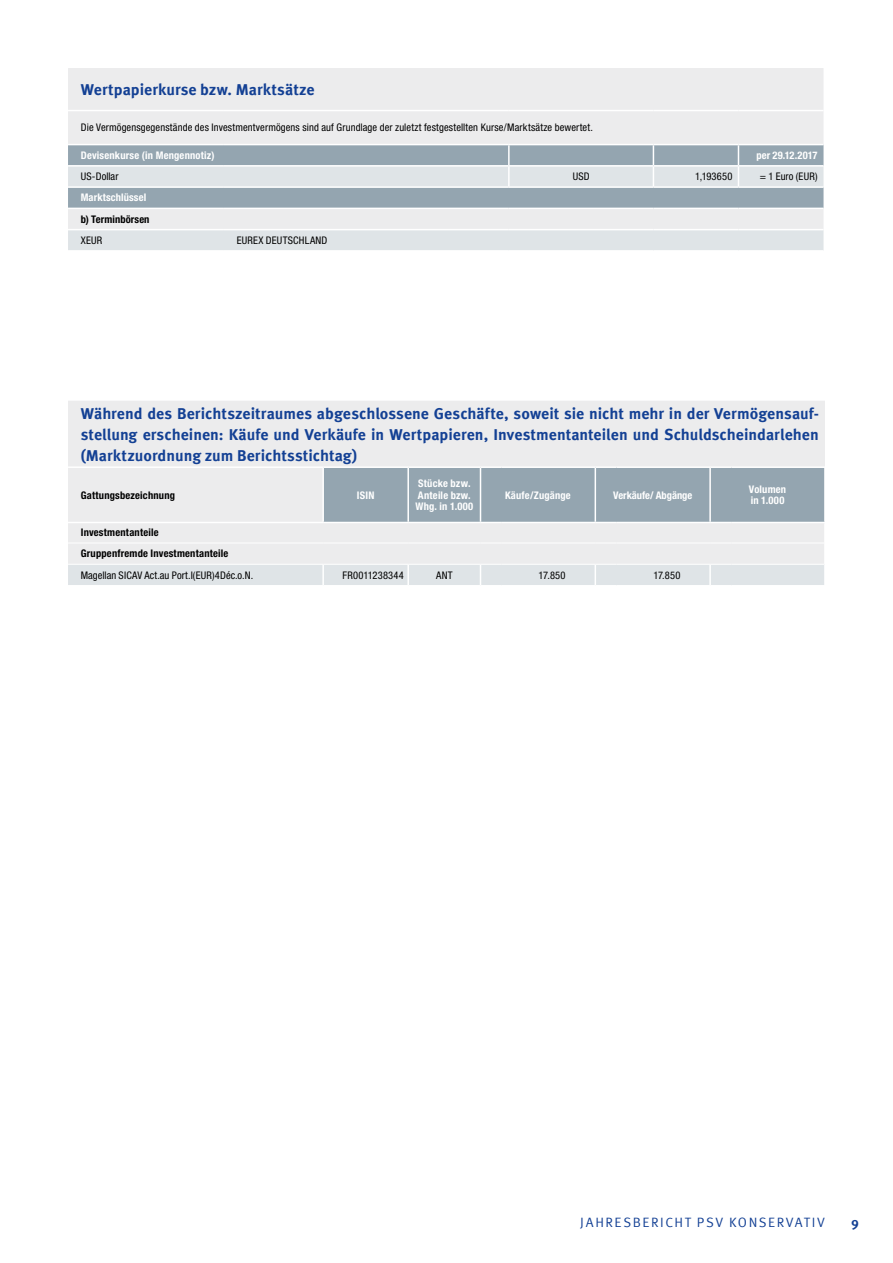
<style>
.page{position:relative;width:893px;height:1263px;background:#fff}
.page>*{position:absolute;margin:0;border:0;box-sizing:border-box;transform-origin:0 0}
.t1{font:700 15.75px/21.3px "Meta Offc Pro";color:#134094;text-align:justify}
.t2{font:13.5px "Meta Offc Pro Norm";letter-spacing:.115em;color:#134094}
.t3{font:700 13.5px "Meta Offc Pro";color:#134094}
.t4{font:condensed 10.5px "Helvetica Neue LTW1 G";letter-spacing:.015em;color:#000}
.t5{font:700 condensed 10.5px/11.7px "Helvetica Neue LTW1 G";letter-spacing:.015em;color:#fff}
.t6{font:700 condensed 10.5px/21.3px "Helvetica Neue LTW1 G";letter-spacing:.02em;color:#000}
</style>
<div class="page">
<div style="left:68px;top:401px;width:757px;height:121px;background:#ececed"></div>
<div style="left:68px;top:522px;width:757px;height:21px;background:#ececed"></div>
<div style="left:68px;top:543px;width:757px;height:21px;background:#ececed"></div>
<hr style="left:68px;top:466px;width:255px;height:2px;background:#fff">
<hr style="left:323px;top:466px;width:85px;height:2px;background:#fff">
<hr style="left:408px;top:466px;width:72px;height:2px;background:#fff">
<hr style="left:595px;top:466px;width:22px;height:2px;background:#fff">
<hr style="left:617px;top:466px;width:93px;height:2px;background:#fff">
<hr style="left:710px;top:466px;width:21px;height:2px;background:#fff">
<hr style="left:731px;top:466px;width:95px;height:2px;background:#fff">
<hr style="left:68px;top:543px;width:255px;height:1px;background:#fff">
<hr style="left:323px;top:543px;width:85px;height:1px;background:#fff">
<hr style="left:408px;top:543px;width:72px;height:1px;background:#fff">
<hr style="left:502px;top:543px;width:93px;height:1px;background:#fff">
<hr style="left:617px;top:543px;width:93px;height:1px;background:#fff">
<hr style="left:731px;top:543px;width:93px;height:1px;background:#fff">
<hr style="left:68px;top:522px;width:255px;height:1px;background:#fff">
<hr style="left:322px;top:468px;width:2px;height:54px;background:#fff">
<hr style="left:480px;top:466px;width:22px;height:2px;background:#fff">
<hr style="left:502px;top:466px;width:93px;height:2px;background:#fff">
<svg style="left:323px;top:467px;width:502px;height:56px;background:#99a9b4"></svg>
<hr style="left:502px;top:522px;width:93px;height:1px;background:#fff">
<hr style="left:824px;top:523px;width:2px;height:20px;background:#fff">
<hr style="left:824px;top:543px;width:2px;height:21px;background:#fff">
<div style="left:68px;top:564px;width:756px;height:21px;background:#dfe4e7"></div>
<hr style="left:709px;top:565px;width:2px;height:20px;background:#fff">
<div style="left:68px;top:68px;width:755px;height:76px;background:#ececed"></div>
<div style="left:68px;top:145px;width:755px;height:20px;background:#94a5b0"></div>
<svg style="left:68px;top:167px;width:755px;height:83px;background:#d0d6db"></svg>
<hr style="left:508px;top:145px;width:2px;height:20px;background:#fff">
<svg style="left:508px;top:167px;width:2px;height:19px"></svg>
<svg style="left:653px;top:145px;width:1px;height:41px"></svg>
<svg style="left:738px;top:145px;width:1px;height:41px"></svg>
<hr style="left:68px;top:110px;width:156px;height:1px;background:#fff">
<hr style="left:224px;top:110px;width:285px;height:1px;background:#fff">
<hr style="left:509px;top:110px;width:144px;height:1px;background:#fff">
<hr style="left:653px;top:110px;width:85px;height:1px;background:#fff">
<hr style="left:738px;top:110px;width:85px;height:1px;background:#fff">
<hr style="left:68px;top:186px;width:156px;height:2px;background:#fff">
<hr style="left:224px;top:186px;width:285px;height:2px;background:#fff">
<hr style="left:509px;top:186px;width:144px;height:2px;background:#fff">
<hr style="left:653px;top:186px;width:85px;height:2px;background:#fff">
<hr style="left:738px;top:186px;width:85px;height:2px;background:#fff">
<hr style="left:68px;top:208px;width:156px;height:1px;background:#fff">
<hr style="left:224px;top:208px;width:285px;height:1px;background:#fff">
<hr style="left:509px;top:208px;width:144px;height:1px;background:#fff">
<hr style="left:653px;top:208px;width:85px;height:1px;background:#fff">
<hr style="left:738px;top:208px;width:85px;height:1px;background:#fff">
<hr style="left:68px;top:229px;width:156px;height:1px;background:#fff">
<hr style="left:224px;top:229px;width:285px;height:1px;background:#fff">
<hr style="left:509px;top:229px;width:144px;height:1px;background:#fff">
<hr style="left:653px;top:229px;width:85px;height:1px;background:#fff">
<hr style="left:738px;top:229px;width:85px;height:1px;background:#fff">
<hr style="left:653px;top:165px;width:85px;height:2px;background:#fff">
<hr style="left:738px;top:165px;width:85px;height:2px;background:#fff">
<p class="t1" style="left:81px;top:78px;width:235px">Wertpapierkurse bzw. Marktsätze</p>
<p class="t4" style="left:81px;top:121px;width:514px">Die Vermögensgegenstände des Investmentvermögens sind auf Grundlage der zuletzt festgestellten Kurse/Marktsätze bewertet.</p>
<p class="t5" style="left:81px;top:149px;width:135px">Devisenkurse (in Mengennotiz)</p>
<p class="t5" style="left:756px;top:149px;width:63px">per 29.12.2017</p>
<p class="t4" style="left:81px;top:170px;width:39px">US-Dollar</p>
<p class="t4" style="left:573px;top:170px;width:18px">USD</p>
<p class="t4" style="left:695px;top:170px;width:39px">1,193650</p>
<p class="t4" style="left:760px;top:170px;width:59px">= 1 Euro (EUR)</p>
<p class="t5" style="left:81px;top:192px;width:67px">Marktschlüssel</p>
<p class="t6" style="left:81px;top:208px;width:70px">b) Terminbörsen</p>
<p class="t4" style="left:81px;top:234px;width:23px">XEUR</p>
<p class="t4" style="left:237px;top:234px;width:92px">EUREX DEUTSCHLAND</p>
<p class="t1" style="left:81px;top:402px;width:740px">Während des Berichtszeitraumes abgeschlossene Geschäfte, soweit sie nicht mehr in der Vermögensauf&shy;stellung erscheinen: Käufe und Verkäufe in Wertpapieren, Investmentanteilen und Schuldscheindarlehen (Marktzuordnung zum Berichtsstichtag)</p>
<p class="t6" style="left:81px;top:484px;width:96px">Gattungsbezeichnung</p>
<p class="t5" style="left:357px;top:489px;width:19px">ISIN</p>
<p class="t5" style="left:415px;top:477px;width:59px">Stücke bzw.<br>Anteile bzw.<br>Whg. in 1.000</p>
<p class="t5" style="left:505px;top:489px;width:67px">Käufe/Zugänge</p>
<p class="t5" style="left:613px;top:489px;width:81px">Verkäufe/ Abgänge</p>
<p class="t5" style="left:749px;top:483px;width:39px">Volumen in 1.000</p>
<p class="t6" style="left:81px;top:522px;width:149px">Investmentanteile<br>Gruppenfremde Investmentanteile</p>
<p class="t4" style="left:81px;top:569px;width:174px">Magellan SICAV Act.au Port.I(EUR)4Déc.o.N.</p>
<p class="t4" style="left:343px;top:569px;width:63px">FR0011238344</p>
<p class="t4" style="left:436px;top:569px;width:18px">ANT</p>
<p class="t4" style="left:539px;top:569px;width:28px">17.850</p>
<p class="t4" style="left:653px;top:569px;width:28px">17.850</p>
<p class="t2" style="left:580px;top:1211px;width:246px">JAHRESBERICHT PSV KONSERVATIV</p>
<p class="t3" style="left:851px;top:1214px;width:9px">9</p>
</div>
